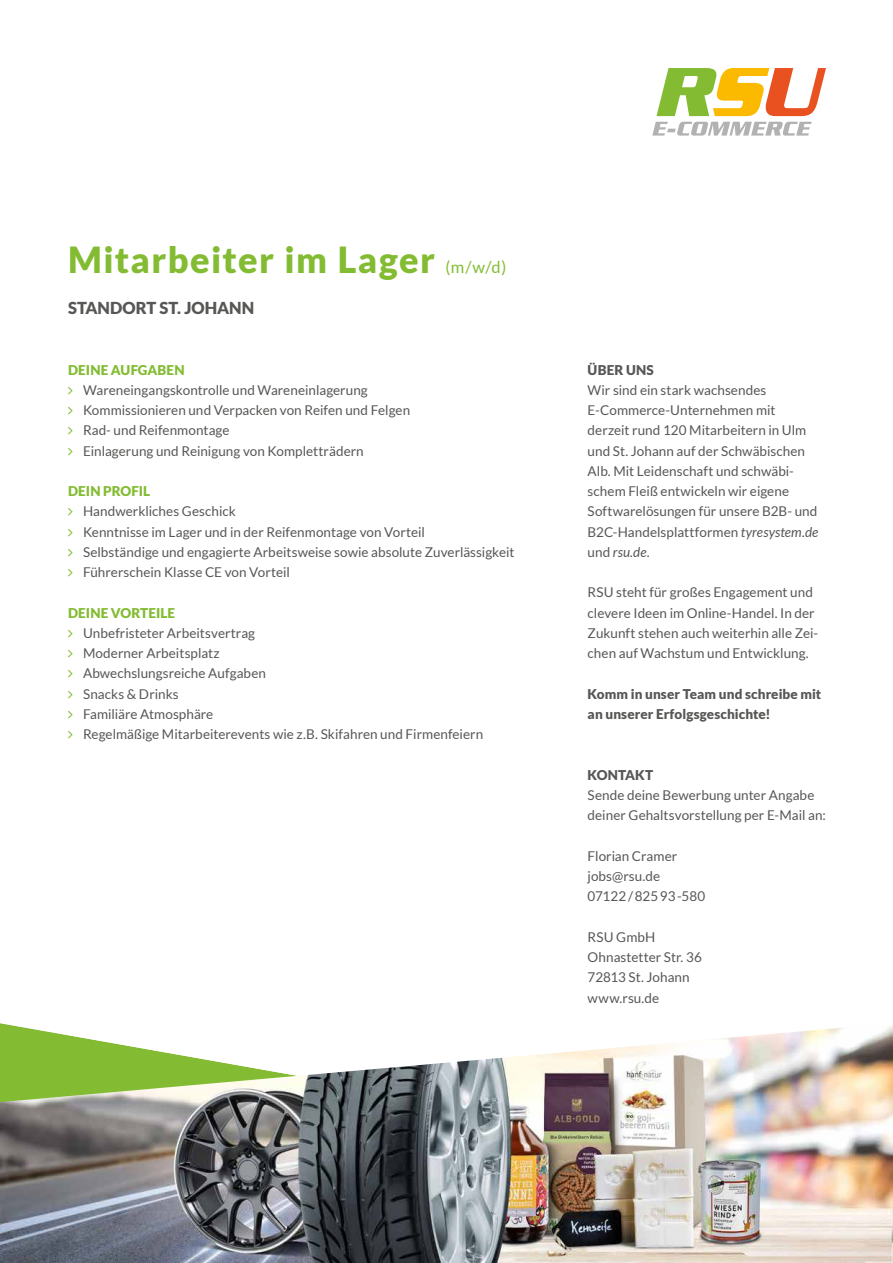
<style>
.page{position:relative;width:893px;height:1263px;background:#fff}
.page>*{position:absolute;margin:0;border:0;box-sizing:border-box;transform-origin:0 0}
.t1{font:900 36px "Lato";letter-spacing:.04em;color:#83bc32}
.t2{font:900 16.5px "Lato";letter-spacing:.005em;color:#575756}
.t3{font:13.5px/20.2px "Lato";letter-spacing:.005em;color:#575756}
.t4{font:900 13.5px/20.2px "Lato";letter-spacing:.005em;color:#575756}
.t5{font:900 13.5px "Lato";letter-spacing:.005em;color:#83bc32}
.s1{font-weight:400;font-size:16.5px}
.s2{font-style:italic}
</style>
<div class="page">
<svg style="left:656px;top:68px;width:170px;height:48px"></svg>
<svg style="left:652px;top:122px;width:160px;height:14px"></svg>
<img style="left:0;top:1076px;width:893px;height:187px">
<svg style="left:0;top:1076px;width:298px;height:26px"></svg>
<svg style="left:0;top:1023px;width:893px;height:53px"></svg>
<h1 class="t1" style="left:68px;top:239px;width:440px">Mitarbeiter im Lager <span class="s1">(m/w/d)</span></h1>
<p class="t2" style="left:68px;top:298px;width:188px">STANDORT ST. JOHANN</p>
<p class="t5" style="left:68px;top:362px;width:118px">DEINE AUFGABEN</p>
<p class="t3" style="left:83px;top:380px;width:329px">Wareneingangskontrolle und Wareneinlagerung Kommissionieren und Verpacken von Reifen und Felgen Rad- und Reifenmontage<br>Einlagerung und Reinigung von Kompletträdern</p>
<p class="t5" style="left:68px;top:483px;width:84px">DEIN PROFIL</p>
<p class="t3" style="left:83px;top:501px;width:433px">Handwerkliches Geschick<br>Kenntnisse im Lager und in der Reifenmontage von Vorteil<br>Selbständige und engagierte Arbeitsweise sowie absolute Zuverlässigkeit Führerschein Klasse CE von Vorteil</p>
<p class="t5" style="left:68px;top:605px;width:108px">DEINE VORTEILE</p>
<p class="t3" style="left:83px;top:623px;width:402px">Unbefristeter Arbeitsvertrag<br>Moderner Arbeitsplatz<br>Abwechslungsreiche Aufgaben<br>Snacks &amp; Drinks<br>Familiäre Atmosphäre<br>Regelmäßige Mitarbeiterevents wie z.B. Skifahren und Firmenfeiern</p>
<p class="t4" style="left:588px;top:359px;width:68px">ÜBER UNS</p>
<p class="t3" style="left:588px;top:380px;width:232px">Wir sind ein stark wachsendes<br>E-Commerce-Unternehmen mit derzeit rund 120 Mitarbeitern in Ulm und St. Johann auf der Schwäbischen<br>Alb. Mit Leidenschaft und schwäbi&shy;schem Fleiß entwickeln wir eigene<br>Softwarelösungen für unsere B2B- und<br>B2C-Handelsplattformen <span class="s2">tyresystem.de </span>und <span class="s2">rsu.de</span>.</p>
<p class="t3" style="left:588px;top:582px;width:232px">RSU steht für großes Engagement und clevere Ideen im Online-Handel. In der Zukunft stehen auch weiterhin alle Zei&shy;chen auf Wachstum und Entwicklung.</p>
<p class="t4" style="left:588px;top:683px;width:235px">Komm in unser Team und schreibe mit an unserer Erfolgsgeschichte!</p>
<p class="t4" style="left:588px;top:764px;width:67px">KONTAKT</p>
<p class="t3" style="left:588px;top:785px;width:240px">Sende deine Bewerbung unter Angabe deiner Gehaltsvorstellung per E-Mail an:</p>
<p class="t3" style="left:588px;top:846px;width:119px">Florian Cramer jobs@rsu.de<br>07122/82593-580</p>
<p class="t3" style="left:588px;top:927px;width:116px">RSU GmbH<br>Ohnastetter Str. 36<br>72813 St. Johann www.rsu.de</p>
</div>
